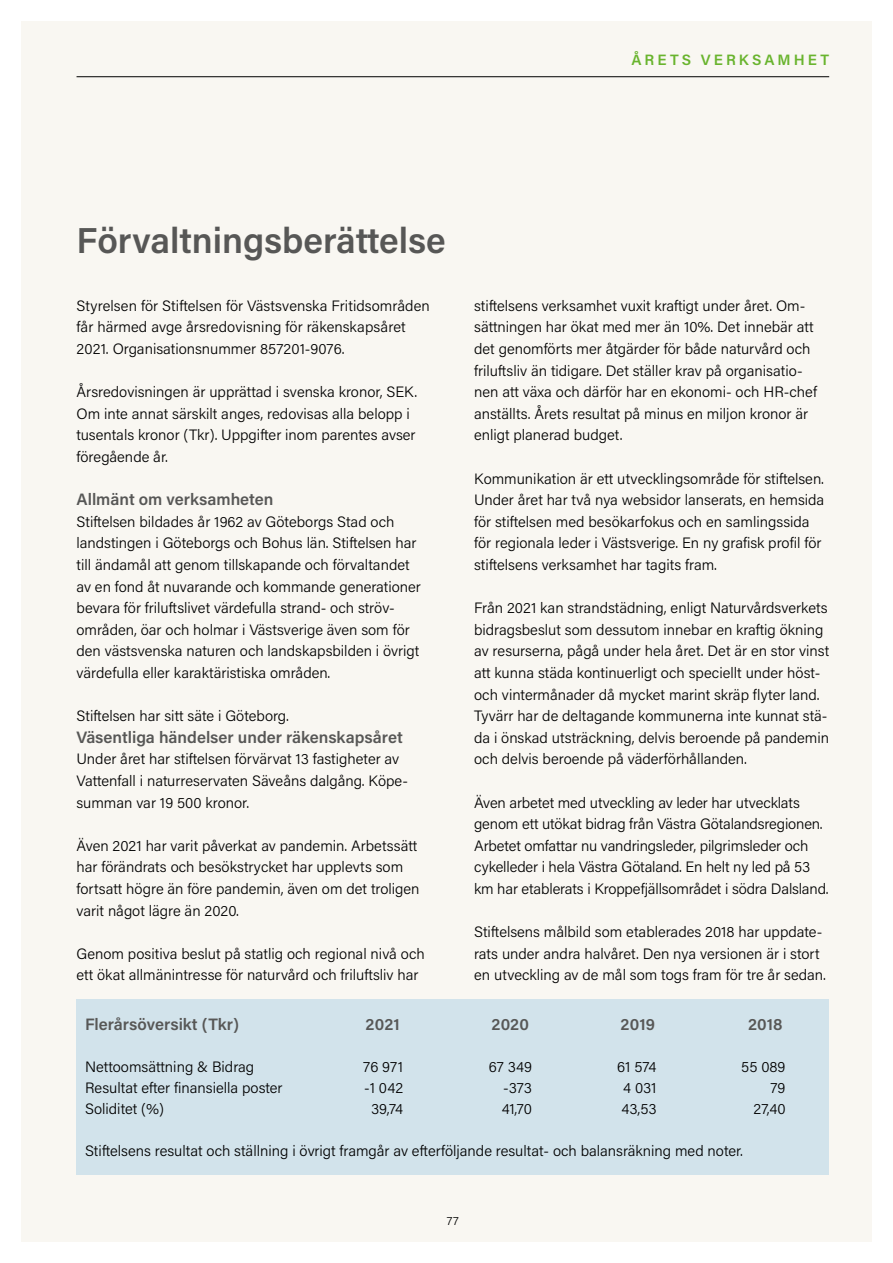
<style>
.page{position:relative;width:893px;height:1263px;background:#fff}
.page>*{position:absolute;margin:0;border:0;box-sizing:border-box;transform-origin:0 0}
.t1{font:600 36px "Acumin Pro";color:#575756}
.t2{font:600 16.5px "Acumin Pro";color:#575756}
.t3{font:300 15px/21.6px "Acumin Pro";color:#000}
.t4{font:600 15px "Acumin Pro";letter-spacing:.205em;color:#69b42e}
.t5{font:300 12px "Acumin Pro";color:#000}
</style>
<div class="page">
<div style="left:21px;top:21px;width:851px;height:1221px;background:#f9f7f2"></div>
<hr style="left:77px;top:76px;width:752px;height:1px;background:#000">
<div style="left:77px;top:999px;width:752px;height:176px;background:#d2e3eb"></div>
<p class="t4" style="left:631px;top:49px;width:199px">ÅRETS VERKSAMHET</p>
<h1 class="t1" style="left:77px;top:215px;width:371px">Förvaltningsberättelse</h1>
<p class="t3" style="left:77px;top:294px;width:355px">Styrelsen för Stiftelsen för Västsvenska Fritidsområden får härmed avge årsredovisning för räkenskapsåret<br>2021. Organisationsnummer 857201-9076.</p>
<p class="t3" style="left:77px;top:381px;width:342px">Årsredovisningen är upprättad i svenska kronor, SEK.<br>Om inte annat särskilt anges, redovisas alla belopp i tusentals kronor (Tkr). Uppgifter inom parentes avser föregående år.</p>
<p class="t2" style="left:77px;top:488px;width:198px">Allmänt om verksamheten</p>
<p class="t3" style="left:77px;top:510px;width:346px">Stiftelsen bildades år 1962 av Göteborgs Stad och landstingen i Göteborgs och Bohus län. Stiftelsen har till ändamål att genom tillskapande och förvaltandet av en fond åt nuvarande och kommande generationer bevara för friluftslivet värdefulla strand- och ströv&shy;områden, öar och holmar i Västsverige även som för den västsvenska naturen och landskapsbilden i övrigt värdefulla eller karaktäristiska områden.</p>
<p class="t3" style="left:77px;top:705px;width:214px">Stiftelsen har sitt säte i Göteborg.</p>
<p class="t2" style="left:77px;top:725px;width:328px">Väsentliga händelser under räkenskapsåret</p>
<p class="t3" style="left:77px;top:748px;width:333px">Under året har stiftelsen förvärvat 13 fastigheter av<br>Vattenfall i naturreservaten Säveåns dalgång. Köpe&shy;summan var 19 500 kronor.</p>
<p class="t3" style="left:77px;top:834px;width:344px">Även 2021 har varit påverkat av pandemin. Arbetssätt har förändrats och besökstrycket har upplevts som fortsatt högre än före pandemin, även om det troligen varit något lägre än 2020.</p>
<p class="t3" style="left:77px;top:942px;width:350px">Genom positiva beslut på statlig och regional nivå och ett ökat allmänintresse för naturvård och friluftsliv har</p>
<p class="t3" style="left:474px;top:294px;width:344px">stiftelsens verksamhet vuxit kraftigt under året. Om&shy;sättningen har ökat med mer än 10%. Det innebär att det genomförts mer åtgärder för både naturvård och friluftsliv än tidigare. Det ställer krav på organisatio&shy;nen att växa och därför har en ekonomi- och HR-chef anställts. Årets resultat på minus en miljon kronor är enligt planerad budget.</p>
<p class="t3" style="left:474px;top:467px;width:352px">Kommunikation är ett utvecklingsområde för stiftelsen.<br>Under året har två nya websidor lanserats, en hemsida för stiftelsen med besökarfokus och en samlingssida för regionala leder i Västsverige. En ny grafisk profil för stiftelsens verksamhet har tagits fram.</p>
<p class="t3" style="left:474px;top:597px;width:357px">Från 2021 kan strandstädning, enligt Naturvårdsverkets bidragsbeslut som dessutom innebar en kraftig ökning av resurserna, pågå under hela året. Det är en stor vinst att kunna städa kontinuerligt och speciellt under höst&shy;och vintermånader då mycket marint skräp flyter land.<br>Tyvärr har de deltagande kommunerna inte kunnat stä&shy;da i önskad utsträckning, delvis beroende på pandemin och delvis beroende på väderförhållanden.</p>
<p class="t3" style="left:474px;top:791px;width:356px">Även arbetet med utveckling av leder har utvecklats genom ett utökat bidrag från Västra Götalandsregionen.<br>Arbetet omfattar nu vandringsleder, pilgrimsleder och cykelleder i hela Västra Götaland. En helt ny led på 53 km har etablerats i Kroppefjällsområdet i södra Dalsland.</p>
<p class="t3" style="left:474px;top:921px;width:353px">Stiftelsens målbild som etablerades 2018 har uppdate&shy;rats under andra halvåret. Den nya versionen är i stort en utveckling av de mål som togs fram för tre år sedan.</p>
<p class="t2" style="left:85px;top:1013px;width:156px">Flerårsöversikt (Tkr)</p>
<p class="t2" style="left:366px;top:1013px;width:36px">2021</p>
<p class="t2" style="left:492px;top:1013px;width:39px">2020</p>
<p class="t2" style="left:621px;top:1013px;width:36px">2019</p>
<p class="t2" style="left:748px;top:1013px;width:36px">2018</p>
<p class="t3" style="left:85px;top:1055px;width:171px">Nettoomsättning &amp; Bidrag</p>
<p class="t3" style="left:363px;top:1055px;width:41px">76 971</p>
<p class="t3" style="left:489px;top:1055px;width:45px">67 349</p>
<p class="t3" style="left:617px;top:1055px;width:41px">61 574</p>
<p class="t3" style="left:741px;top:1055px;width:46px">55 089</p>
<p class="t3" style="left:85px;top:1076px;width:199px">Resultat efter finansiella poster</p>
<p class="t3" style="left:364px;top:1076px;width:40px">-1 042</p>
<p class="t3" style="left:503px;top:1076px;width:30px">-373</p>
<p class="t3" style="left:623px;top:1076px;width:35px">4 031</p>
<p class="t3" style="left:770px;top:1076px;width:17px">79</p>
<p class="t3" style="left:85px;top:1097px;width:80px">Soliditet (%)</p>
<p class="t3" style="left:371px;top:1097px;width:34px">39,74</p>
<p class="t3" style="left:502px;top:1097px;width:32px">41,70</p>
<p class="t3" style="left:621px;top:1097px;width:37px">43,53</p>
<p class="t3" style="left:753px;top:1097px;width:34px">27,40</p>
<p class="t3" style="left:85px;top:1139px;width:659px">Stiftelsens resultat och ställning i övrigt framgår av efterföljande resultat- och balansräkning med noter.</p>
<p class="t5" style="left:447px;top:1212px;width:13px">77</p>
</div>
